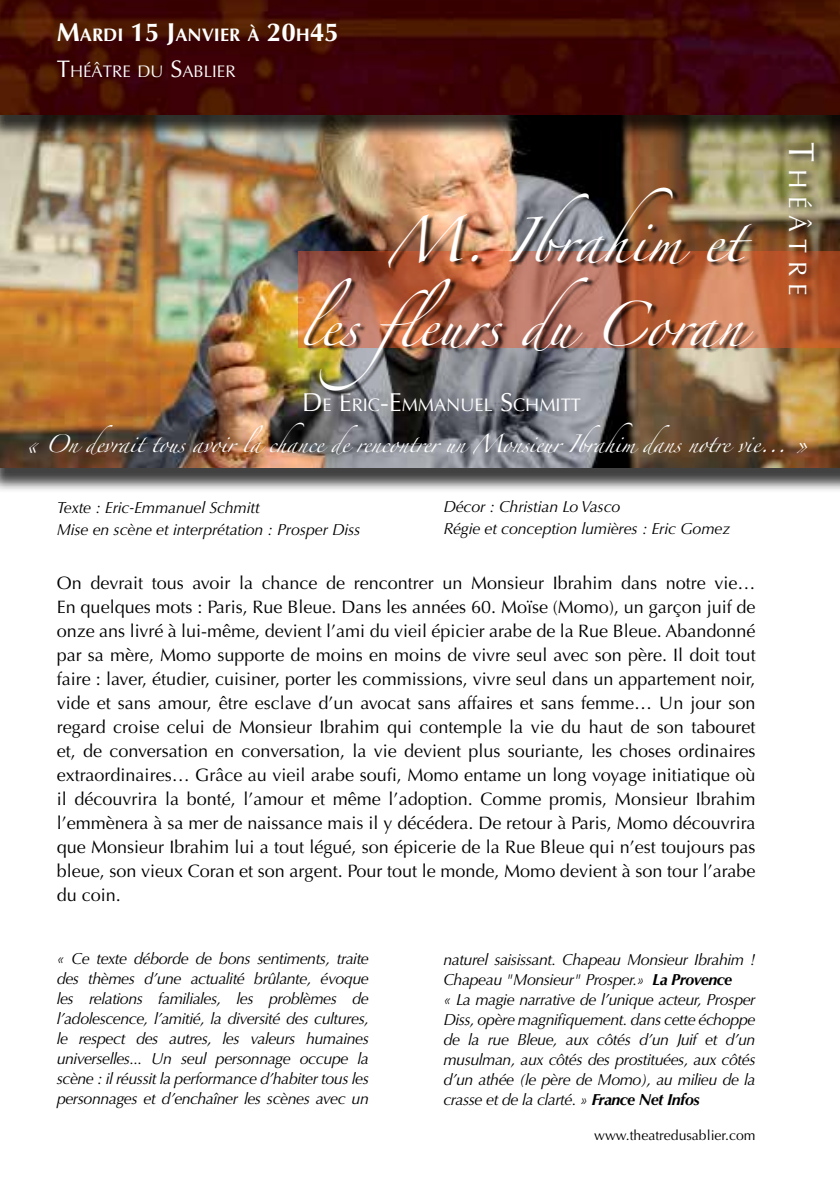
<style>
.page{position:relative;width:840px;height:1191px;background:#fff}
.page>*{position:absolute;margin:0;border:0;box-sizing:border-box;transform-origin:0 0}
.t1{font:40px/84px "Zapfino";color:#fff;text-align:right}
.t2{font:25.2px "Optima";letter-spacing:.285em;color:#fff}
.t3{font:18.2px "Optima";color:#fff}
.t4{font:700 18.2px "Optima";color:#fff}
.t5{font:18px/24px "Optima";color:#000;text-align:justify}
.t6{font:16.8px "Optima";color:#fff}
.t7{font:italic 16px/20px "Optima";letter-spacing:-.03em;color:#000;text-align:justify}
.t8{font:italic 16px/22px "Optima";letter-spacing:-.01em;color:#000}
.t9{font:16px "Zapfino";letter-spacing:-.03em;color:#fff}
.t10{font:14px "Optima";color:#000}
.s1{font-size:26px}
.s2{font-size:24px}
.s3{font-size:36px}
.s4{font-weight:700}
</style>
<div class="page">
<div style="left:0;top:0;width:839px;height:493px;background:#000;opacity:.75"></div>
<img style="left:0;top:140px;width:839px;height:328px">
<svg style="left:298px;top:251px;width:541px;height:97px"></svg>
<div style="left:305px;top:188px;width:454px;height:209px;background:#000;opacity:.75"></div>
<div style="left:787px;top:140px;width:36px;height:164px;background:#000;opacity:.75"></div>
<div style="left:0;top:0;width:839px;height:140px;background:#000;opacity:.75"></div>
<img style="left:0;top:0;width:839px;height:115px">
<p class="t4" style="left:57px;top:24px;width:283px"><span class="s1">M</span>ARDI <span class="s1">15 J</span>ANVIER À <span class="s1">20</span>H<span class="s1">45</span></p>
<p class="t6" style="left:57px;top:62px;width:180px"><span class="s2">T</span>HÉÂTRE DU <span class="s2">S</span>ABLIER</p>
<h1 class="t1" style="left:299px;top:205px;width:445px">M. Ibrahim et<br>les fleurs du Coran</h1>
<p class="t3" style="left:302px;top:395px;width:270px"><span class="s1">D</span> E <span class="s1">E</span>RIC<span class="s1">-E</span>MMANUEL <span class="s1">S</span>CHMITT</p>
<h2 class="t2" style="left:812px;top:142px;width:156px;rotate:90deg"><span class="s3">T</span>HÉÂTRE</h2>
<p class="t9" style="left:24px;top:437px;width:784px">« On devrait tous avoir la chance de rencontrer un Monsieur Ibrahim dans notre vie... »</p>
<p class="t8" style="left:57px;top:497px;width:305px">Texte : Eric-Emmanuel Schmitt<br>Mise en scène et interprétation : Prosper Diss</p>
<p class="t8" style="left:443px;top:495px;width:288px">Décor : Christian Lo Vasco<br>Régie et conception lumières : Eric Gomez</p>
<p class="t5" style="left:57px;top:571px;width:700px">On devrait tous avoir la chance de rencontrer un Monsieur Ibrahim dans notre vie… En quelques mots : Paris, Rue Bleue. Dans les années 60. Moïse (Momo), un garçon juif de onze ans livré à lui-même, devient l’ami du vieil épicier arabe de la Rue Bleue. Abandonné par sa mère, Momo supporte de moins en moins de vivre seul avec son père. Il doit tout faire : laver, étudier, cuisiner, porter les commissions, vivre seul dans un appartement noir, vide et sans amour, être esclave d’un avocat sans affaires et sans femme… Un jour son regard croise celui de Monsieur Ibrahim qui contemple la vie du haut de son tabouret et, de conversation en conversation, la vie devient plus souriante, les choses ordinaires extraordinaires… Grâce au vieil arabe soufi, Momo entame un long voyage initiatique où il découvrira la bonté, l’amour et même l’adoption. Comme promis, Monsieur Ibrahim l’emmènera à sa mer de naissance mais il y décédera. De retour à Paris, Momo découvrira que Monsieur Ibrahim lui a tout légué, son épicerie de la Rue Bleue qui n’est toujours pas bleue, son vieux Coran et son argent. Pour tout le monde, Momo devient à son tour l’arabe du coin.</p>
<p class="t7" style="left:57px;top:948px;width:313px">« Ce texte déborde de bons sentiments, traite des thèmes d’une actualité brûlante, évoque les relations familiales, les problèmes de l’adolescence, l’amitié, la diversité des cultures, le respect des autres, les valeurs humaines universelles... Un seul personnage occupe la scène : il réussit la performance d’habiter tous les personnages et d’enchaîner les scènes avec un</p>
<p class="t7" style="left:443px;top:949px;width:313px;text-align:left">naturel saisissant. Chapeau Monsieur Ibrahim !<br>Chapeau "Monsieur" Prosper.» <span class="s4">La Provence<br></span>« La magie narrative de l’unique acteur, Prosper Diss, opère magnifiquement. dans cette échoppe de la rue Bleue, aux côtés d’un Juif et d’un musulman, aux côtés des prostituées, aux côtés d’un athée (le père de Momo), au milieu de la crasse et de la clarté. » <span class="s4">France Net Infos</span></p>
<p class="t10" style="left:593px;top:1126px;width:163px">www.theatredusablier.com</p>
</div>
